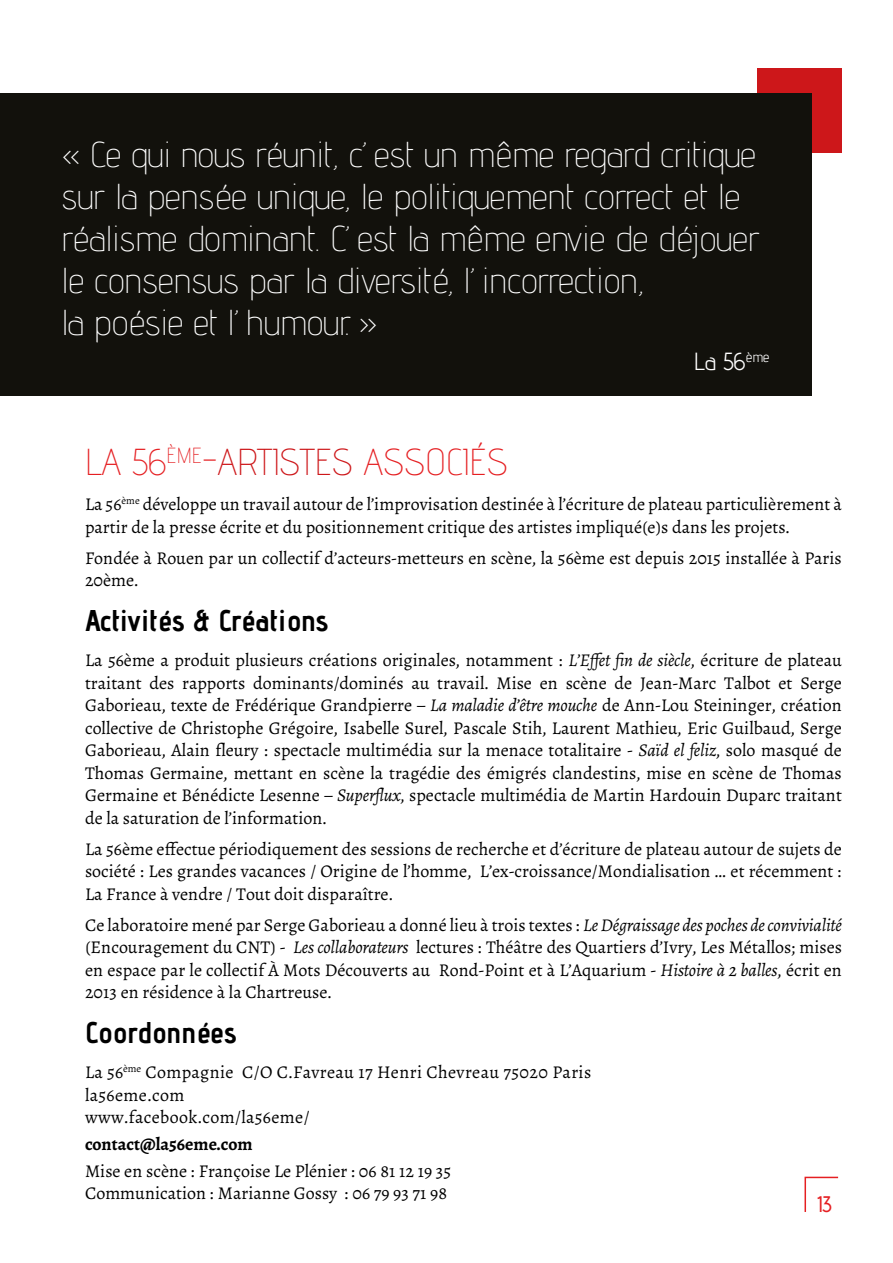
<style>
.page{position:relative;width:893px;height:1263px;background:#fff}
.page>*{position:absolute;margin:0;border:0;box-sizing:border-box;transform-origin:0 0}
.t1{font:200 37.5px "Advent Pro";color:#e51f22}
.t2{font:200 36px/42px "Advent Pro";color:#fff}
.t3{font:700 30px "Advent Pro";color:#000}
.t4{font:24.75px "Advent Pro";color:#fff}
.t5{font:500 22.5px "Advent Pro";color:#e51f22}
.t6{font:18px/22.5px "Alegreya";color:#000}
.t7{font:18px/22.5px "Alegreya";letter-spacing:.02em;color:#000}
.t8{font:700 18px "Alegreya";color:#000}
.s1{color:#cd171a}
.s2{font-style:italic}
</style>
<div class="page">
<svg style="left:804px;top:1176px;width:35px;height:36px"></svg>
<div style="left:758px;top:68px;width:84px;height:84px;background:#cd171a"></div>
<div style="left:0;top:94px;width:812px;height:302px;background:#12110c"></div>
<h2 class="t2" style="left:62px;top:133px;width:700px">« Ce qui nous réunit, c’est un même regard critique sur la pensée unique, le politiquement correct et le réalisme dominant. C’est la même envie de déjouer le consensus par la diversité, l’incorrection,<br>la poésie et l’humour. »</h2>
<h3 class="t4" style="left:694px;top:346px;width:77px">La 56<sup>ème</sup></h3>
<h1 class="t1" style="left:85px;top:440px;width:424px">LA 56<sup>ÈME</sup>-<span class="s1">ARTISTES</span> ASSOCIÉS</h1>
<p class="t6" style="left:85px;top:493px;width:758px">La 56<sup>ème</sup> développe un travail autour de l’improvisation destinée à l’écriture de plateau particulièrement à partir de la presse écrite et du positionnement critique des artistes impliqué(e)s dans les projets.</p>
<p class="t6" style="left:85px;top:547px;width:758px">Fondée à Rouen par un collectif d’acteurs-metteurs en scène, la 56ème est depuis 2015 installée à Paris<br>20ème.</p>
<h3 class="t3" style="left:85px;top:602px;width:245px">Activités &amp; Créations</h3>
<p class="t6" style="left:85px;top:649px;width:758px;text-align:justify">La 56ème a produit plusieurs créations originales, notamment : <span class="s2">L’Effet fin de siècle</span>, écriture de plateau traitant des rapports dominants/dominés au travail. Mise en scène de Jean-Marc Talbot et Serge Gaborieau, texte de Frédérique Grandpierre – <span class="s2">La maladie d’être mouche</span> de Ann-Lou Steininger, création collective de Christophe Grégoire, Isabelle Surel, Pascale Stih, Laurent Mathieu, Eric Guilbaud, Serge Gaborieau, Alain fleury : spectacle multimédia sur la menace totalitaire - <span class="s2">Saïd el feliz</span>, solo masqué de Thomas Germaine, mettant en scène la tragédie des émigrés clandestins, mise en scène de Thomas Germaine et Bénédicte Lesenne – <span class="s2">Superflux</span>, spectacle multimédia de Martin Hardouin Duparc traitant de la saturation de l’information.</p>
<p class="t6" style="left:85px;top:838px;width:758px;text-align:justify">La 56ème effectue périodiquement des sessions de recherche et d’écriture de plateau autour de sujets de société : Les grandes vacances / Origine de l’homme, L’ex-croissance/Mondialisation … et récemment :<br>La France à vendre / Tout doit disparaître.</p>
<p class="t6" style="left:85px;top:914px;width:758px;text-align:justify">Ce laboratoire mené par Serge Gaborieau a donné lieu à trois textes : <span class="s2">Le Dégraissage des poches de convivialité </span>(Encouragement du CNT) - <span class="s2">Les collaborateurs</span> lectures : Théâtre des Quartiers d’Ivry, Les Métallos; mises en espace par le collectif À Mots Découverts au Rond-Point et à L’Aquarium - <span class="s2">Histoire à 2 balles</span>, écrit en 2013 en résidence à la Chartreuse.</p>
<h3 class="t3" style="left:85px;top:1014px;width:153px">Coordonnées</h3>
<p class="t7" style="left:85px;top:1061px;width:508px">La 56<sup>ème</sup> Compagnie C/O C.Favreau 17 Henri Chevreau 75020 Paris la56eme.com<br>www.facebook.com/la56eme/</p>
<p class="t8" style="left:85px;top:1132px;width:169px">contact@la56eme.com</p>
<p class="t6" style="left:85px;top:1159px;width:367px">Mise en scène : Françoise Le Plénier : 06 81 12 19 35<br>Communication : Marianne Gossy : 06 79 93 71 98</p>
<p class="t5" style="left:817px;top:1190px;width:16px">13</p>
</div>
